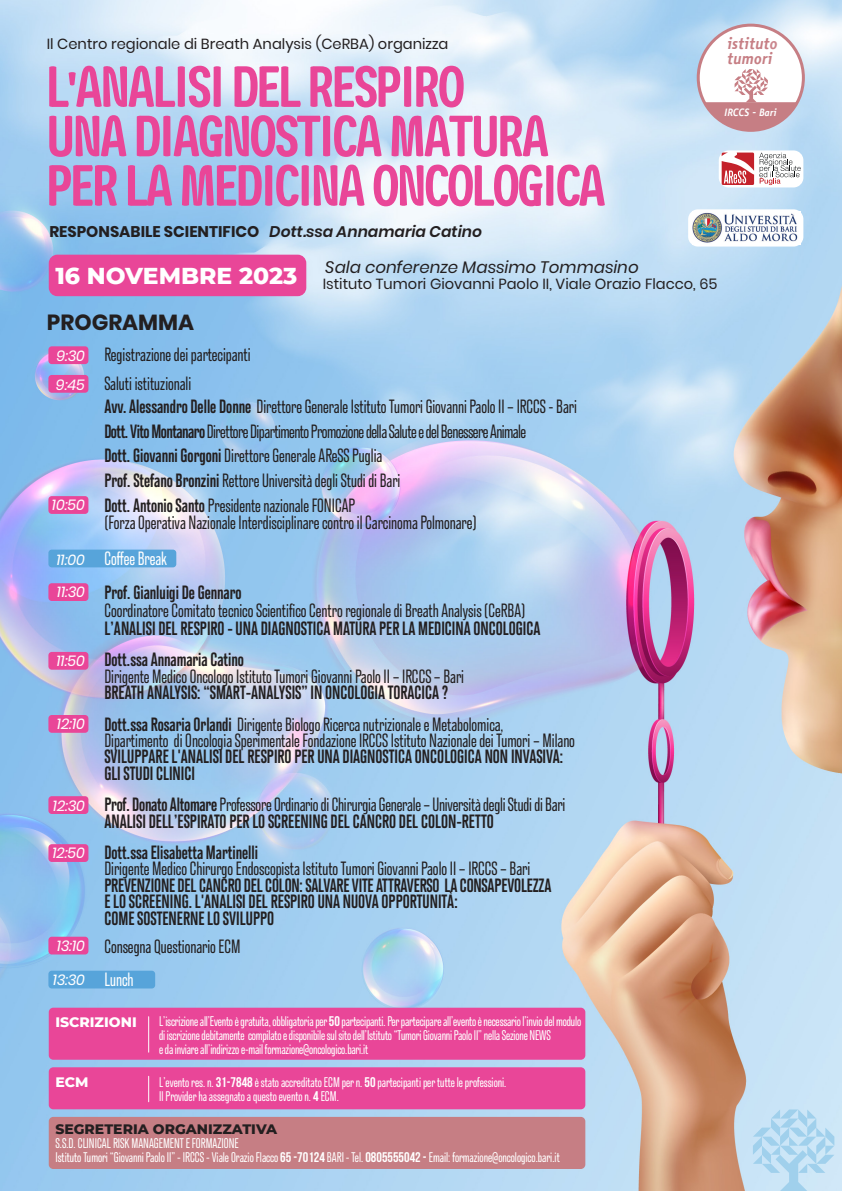
<style>
.page{position:relative;width:842px;height:1191px;background:#fff}
.page>*{position:absolute;margin:0;border:0;box-sizing:border-box;transform-origin:0 0}
.t1{font:58px/49.4px "Ledare Bold PERSONALUSEONLY";letter-spacing:-.025em;color:#e94698}
.t2{font:700 21.9px "Poppins";color:#231f20}
.t3{font:19.2px/24.7px "Cairoli Classic Variable Trial 400 100";color:#231f20}
.t4{font:19.2px/16.5px "Cairoli Classic Variable Trial 650 100";color:#231f20}
.t5{font:19.2px "Cairoli Classic Variable Trial 400 100";color:#fff}
.t6{font:italic 16.6px "Poppins";color:#231f20}
.t7{font:italic 700 16.5px/15.3px "Wayfinding Sans Rg";color:#c67e84}
.t8{font:700 15.4px "Poppins";color:#231f20}
.t9{font:italic 600 15.4px "Poppins";color:#231f20}
.t10{font:14.6px "Poppins";color:#231f20}
.t11{font:italic 14.6px/29.7px "Poppins";color:#fff}
.t12{font:14px/14px "Cairoli Classic Variable Trial 400 100";letter-spacing:-.01em;color:#fff}
.t13{font:800 14px "Montserrat";color:#231f20}
.t14{font:800 14px "Montserrat";color:#fff}
.t15{font:italic 700 10.5px "Wayfinding Sans Rg";color:#fff}
.s1{color:#ca868d}
.s2{font-family:"Cairoli Classic Variable Trial 650 100"}
.s3{font-family:"Bebas Neue"}
</style>
<div class="page">
<img style="left:0;top:0;width:842px;height:1191px">
<svg style="left:753px;top:1109px;width:81px;height:82px"></svg>
<div style="left:698px;top:25px;width:105px;height:105px;background:#fff;border-radius:50%"></div>
<div style="left:697px;top:24px;width:108px;height:108px;border:3px solid #c67e84;border-radius:50%"></div>
<svg style="left:704px;top:69px;width:93px;height:61px"></svg>
<div style="left:49px;top:255px;width:257px;height:41px;background:#e94698;border-radius:9px"></div>
<div style="left:48px;top:346px;width:40px;height:18px;background:#e94698;border-radius:3px"></div>
<div style="left:48px;top:715px;width:40px;height:18px;background:#e94698;border-radius:3px"></div>
<div style="left:48px;top:796px;width:40px;height:18px;background:#e94698;border-radius:3px"></div>
<div style="left:48px;top:844px;width:40px;height:18px;background:#e94698;border-radius:3px"></div>
<div style="left:48px;top:936px;width:40px;height:18px;background:#e94698;border-radius:3px"></div>
<div style="left:48px;top:970px;width:107px;height:18px;background:#57a4da;border-radius:3px"></div>
<div style="left:48px;top:375px;width:40px;height:18px;background:#e94698;border-radius:3px"></div>
<div style="left:48px;top:549px;width:128px;height:18px;background:#57a4da;border-radius:3px"></div>
<div style="left:48px;top:583px;width:40px;height:18px;background:#e94698;border-radius:3px"></div>
<div style="left:48px;top:652px;width:40px;height:17px;background:#e94698;border-radius:3px"></div>
<svg style="left:719px;top:150px;width:84px;height:37px"></svg>
<svg style="left:722px;top:153px;width:79px;height:32px"></svg>
<div style="left:688px;top:209px;width:115px;height:37px;background:#fff;border-radius:10px"></div>
<img style="left:692px;top:212px;width:106px;height:31px">
<div style="left:48px;top:496px;width:40px;height:18px;background:#e94698;border-radius:3px"></div>
<div style="left:49px;top:1007px;width:536px;height:52px;background:#e94698;border-radius:4px"></div>
<hr style="left:148px;top:1016px;width:1px;height:36px;background:#fff">
<div style="left:49px;top:1067px;width:536px;height:42px;background:#e94698;border-radius:4px"></div>
<svg style="left:148px;top:1076px;width:1px;height:25px"></svg>
<div style="left:49px;top:1116px;width:536px;height:53px;background:#c67e84;border-radius:4px"></div>
<p class="t10" style="left:47px;top:36px;width:403px">Il Centro regionale di Breath Analysis (CeRBA) organizza</p>
<p class="t7" style="left:727px;top:36px;width:52px">istitut<span class="s1">o </span>tumori</p>
<h1 class="t1" style="left:47px;top:56px;width:560px">L'ANALISI DEL RESPIRO<br>UNA DIAGNOSTICA MATURA<br>PER LA MEDICINA ONCOLOGICA</h1>
<p class="t15" style="left:724px;top:106px;width:54px">IRCCS - Bari</p>
<p class="t8" style="left:49px;top:223px;width:212px">RESPONSABILE SCIENTIFICO</p>
<p class="t9" style="left:270px;top:223px;width:214px">Dott.ssa Annamaria Catino</p>
<p class="t6" style="left:325px;top:257px;width:315px">Sala conferenze Massimo Tommasino</p>
<p class="t10" style="left:55px;top:275px;width:664px"><sup>16</sup> <sup>NOVEMBRE</sup> <sup>2023</sup> Istituto Tumori Giovanni Paolo II, Viale Orazio Flacco, 65</p>
<p class="t2" style="left:47px;top:309px;width:149px">PROGRAMMA</p>
<p class="t11" style="left:56px;top:341px;width:30px">9:30<br>9:45</p>
<p class="t11" style="left:52px;top:490px;width:35px">10:50</p>
<p class="t11" style="left:56px;top:545px;width:30px">11:00</p>
<p class="t11" style="left:57px;top:577px;width:30px">11:30</p>
<p class="t11" style="left:56px;top:646px;width:30px">11:50</p>
<p class="t11" style="left:57px;top:709px;width:30px">12:10</p>
<p class="t11" style="left:53px;top:790px;width:34px">12:30</p>
<p class="t11" style="left:52px;top:838px;width:34px">12:50</p>
<p class="t11" style="left:57px;top:930px;width:30px">13:10</p>
<p class="t11" style="left:53px;top:965px;width:34px">13:30</p>
<p class="t3" style="left:104px;top:338px;width:148px;line-height:29.7px">Registrazione dei partecipanti<br>Saluti istituzionali</p>
<p class="t3" style="left:104px;top:394px;width:474px"><span class="s2">Avv. Alessandro Delle Donne</span> Direttore Generale Istituto Tumori Giovanni Paolo II – IRCCS - Bari <span class="s2">Dott. Vito Montanaro</span> Direttore Dipartimento Promozione della Salute e del Benessere Animale<br><span class="s2">Dott. Giovanni Gorgoni</span> Direttore Generale AReSS Puglia<br><span class="s2">Prof. Stefano Bronzini</span> Rettore Università degli Studi di Bari<br><span class="s2">Dott. Antonio Santo</span> Presidente nazionale FONICAP</p>
<p class="t3" style="left:104px;top:509px;width:374px">(Forza Operativa Nazionale Interdisciplinare contro il Carcinoma Polmonare)</p>
<p class="t5" style="left:104px;top:545px;width:64px">Coffee Break</p>
<p class="t4" style="left:104px;top:584px;width:139px">Prof. Gianluigi De Gennaro</p>
<p class="t3" style="left:104px;top:598px;width:422px">Coordinatore Comitato tecnico Scientifico Centro regionale di Breath Analysis (CeRBA)</p>
<p class="t4" style="left:104px;top:613px;width:438px;line-height:30.7px">L’ANALISI DEL RESPIRO - UNA DIAGNOSTICA MATURA PER LA MEDICINA ONCOLOGICA<br>Dott.ssa Annamaria Catino</p>
<p class="t3" style="left:104px;top:663px;width:361px">Dirigente Medico Oncologo Istituto Tumori Giovanni Paolo II – IRCCS – Bari</p>
<p class="t4" style="left:104px;top:683px;width:346px">BREATH ANALYSIS: “SMART-ANALYSIS” IN ONCOLOGIA TORACICA ?</p>
<p class="t3" style="left:104px;top:715px;width:472px;line-height:16.5px"><span class="s2">Dott.ssa Rosaria Orlandi</span> Dirigente Biologo Ricerca nutrizionale e Metabolomica,<br>Dipartimento di Oncologia Sperimentale Fondazione IRCCS Istituto Nazionale dei Tumori – Milano</p>
<p class="t4" style="left:104px;top:748px;width:460px">SVILUPPARE L'ANALISI DEL RESPIRO PER UNA DIAGNOSTICA ONCOLOGICA NON INVASIVA:<br>GLI STUDI CLINICI</p>
<p class="t3" style="left:104px;top:792px;width:462px"><span class="s2">Prof. Donato Altomare</span> Professore Ordinario di Chirurgia Generale – Università degli Studi di Bari</p>
<p class="t4" style="left:104px;top:805px;width:391px;line-height:31.1px">ANALISI DELL’ESPIRATO PER LO SCREENING DEL CANCRO DEL COLON-RETTO<br>Dott.ssa Elisabetta Martinelli</p>
<p class="t3" style="left:104px;top:856px;width:427px">Dirigente Medico Chirurgo Endoscopista Istituto Tumori Giovanni Paolo II – IRCCS – Bari</p>
<p class="t4" style="left:104px;top:876px;width:449px">PREVENZIONE DEL CANCRO DEL COLON: SALVARE VITE ATTRAVERSO LA CONSAPEVOLEZZA<br>E LO SCREENING. L'ANALISI DEL RESPIRO UNA NUOVA OPPORTUNITÀ:<br>COME SOSTENERNE LO SVILUPPO</p>
<p class="t3" style="left:104px;top:933px;width:138px">Consegna Questionario ECM</p>
<p class="t5" style="left:104px;top:966px;width:31px">Lunch</p>
<p class="t14" style="left:55px;top:1012px;width:83px">ISCRIZIONI</p>
<p class="t12" style="left:159px;top:1014px;width:424px">L’iscrizione all’Evento è gratuita, obbligatoria per <span class="s3">50</span> partecipanti. Per partecipare all’evento è necessario l’invio del modulo di iscrizione debitamente compilato e disponibile sul sito dell’Istituto “Tumori Giovanni Paolo II” nella Sezione NEWS<br>e da inviare all’indirizzo e-mail formazione@oncologico.bari.it</p>
<p class="t12" style="left:159px;top:1074px;width:349px">L’evento res. n. <span class="s3">31-7848</span> è stato accreditato ECM per n. <span class="s3">50</span> partecipanti per tutte le professioni.<br>Il Provider ha assegnato a questo evento n. <span class="s3">4</span> ECM.</p>
<p class="t14" style="left:55px;top:1071px;width:35px">ECM</p>
<p class="t13" style="left:55px;top:1118px;width:223px">SEGRETERIA ORGANIZZATIVA</p>
<p class="t12" style="left:55px;top:1135px;width:506px">S.S.D. CLINICAL RISK MANAGEMENT E FORMAZIONE<br>Istituto Tumori “Giovanni Paolo II” - IRCCS - Viale Orazio Flacco <span class="s3">65 -70124</span> BARI - Tel. <span class="s3">0805555042 -</span> Email: formazione@oncologico.bari.it</p>
</div>
